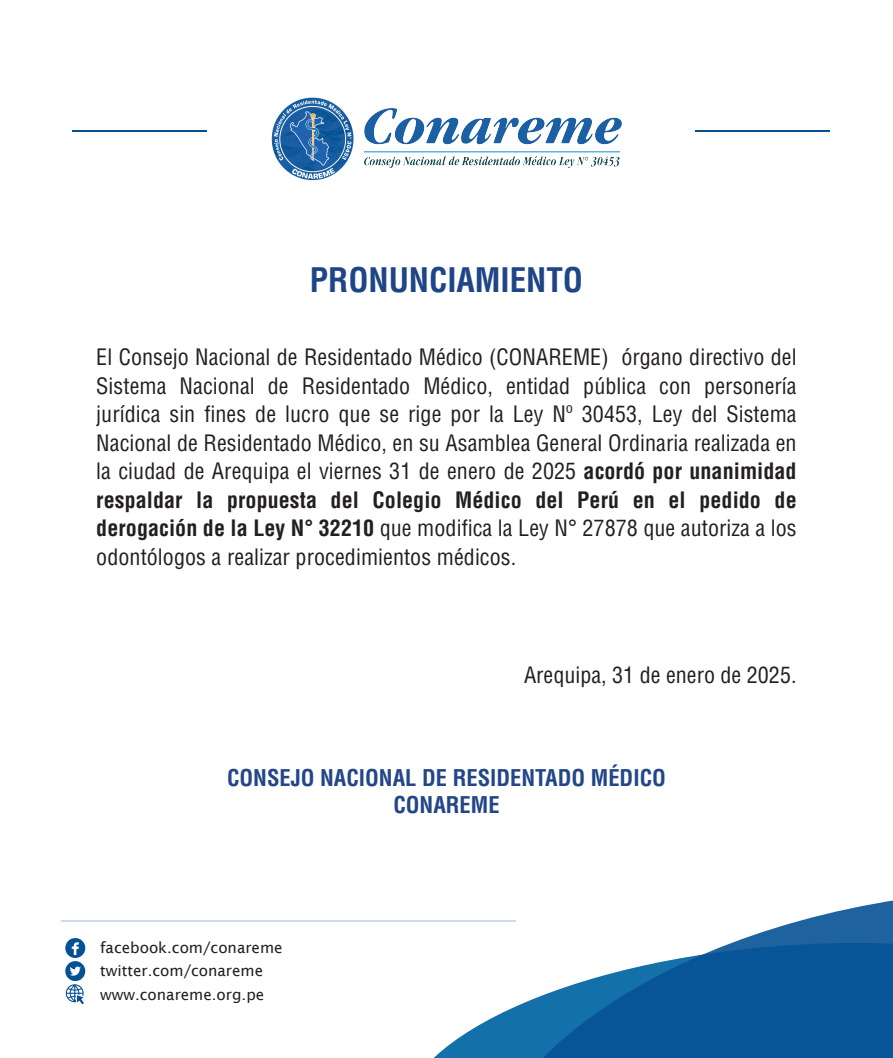
<style>
.page{position:relative;width:893px;height:1058px;background:#fff}
.page>*{position:absolute;margin:0;border:0;box-sizing:border-box;transform-origin:0 0}
.t1{font:700 condensed 33px "Helvetica LT Std";color:#1e4586}
.t2{font:700 condensed 22.5px/27px "Helvetica LT Std";color:#224688;text-align:center}
.t3{font:condensed 22.05px/28.5px "Helvetica LT Std";letter-spacing:.005em;color:#231f20;text-align:justify}
.t4{font:15.15px/23.5px "Lucida Sans";color:#231f20}
.s1{font-weight:700}
</style>
<div class="page">
<svg style="left:435px;top:1037px;width:24px;height:20px"></svg>
<svg style="left:459px;top:900px;width:434px;height:157px"></svg>
<hr style="left:72px;top:131px;width:135px;height:1px;background:#065196">
<hr style="left:695px;top:131px;width:134px;height:1px;background:#065196">
<hr style="left:62px;top:920px;width:454px;height:2px;background:#065196">
<svg style="left:65px;top:938px;width:20px;height:66px"></svg>
<img style="left:271px;top:97px;width:351px;height:84px">
<h1 class="t1" style="left:310px;top:259px;width:275px">PRONUNCIAMIENTO</h1>
<p class="t3" style="left:96px;top:343px;width:702px">El Consejo Nacional de Residentado Médico (CONAREME) órgano directivo del Sistema Nacional de Residentado Médico, entidad pública con personería jurídica sin fines de lucro que se rige por la Ley Nº 30453, Ley del Sistema Nacional de Residentado Médico, en su Asamblea General Ordinaria realizada en la ciudad de Arequipa el viernes 31 de enero de 2025 <span class="s1">acordó por unanimidad respaldar la propuesta del Colegio Médico del Perú en el pedido de derogación de la Ley N° 32210</span> que modifica la Ley N° 27878 que autoriza a los odontólogos a realizar procedimientos médicos.</p>
<p class="t3" style="left:524px;top:661px;width:274px">Arequipa, 31 de enero de 2025.</p>
<p class="t2" style="left:227px;top:764px;width:440px">CONSEJO NACIONAL DE RESIDENTADO MÉDICO<br>CONAREME</p>
<p class="t4" style="left:100px;top:935px;width:184px">facebook.com/conareme twitter.com/conareme www.conareme.org.pe</p>
</div>
